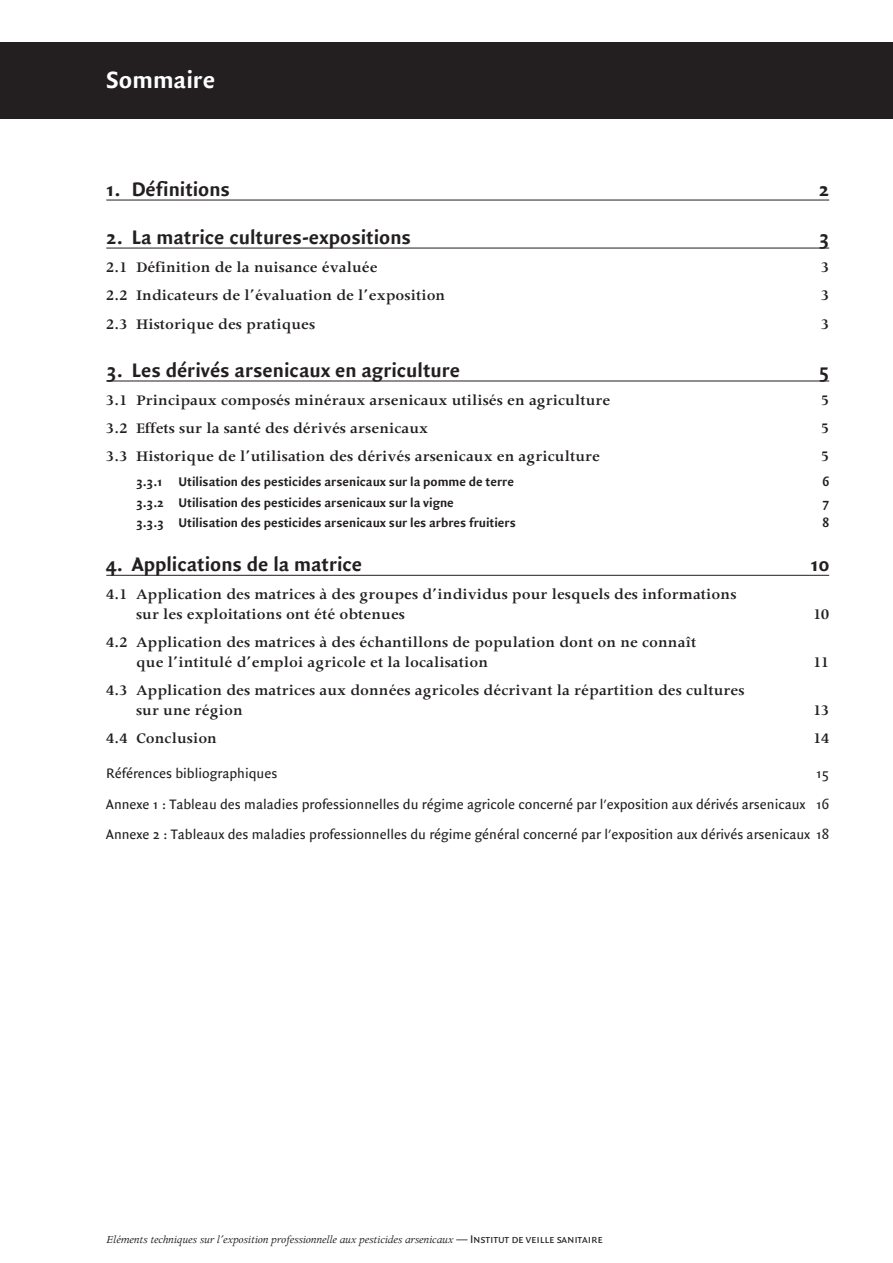
<style>
.page{position:relative;width:893px;height:1263px;background:#fff}
.page>*{position:absolute;margin:0;border:0;box-sizing:border-box;transform-origin:0 0}
.MenP_Titre1_Chap_SAN{font:700 25.5px "Quadraat Sans";color:#fff}
.SommaireT1{font:700 21px "Quadraat Sans";color:#231f20}
.SommaireT2{font:600 16.5px/19.8px "Apollo";color:#231f20}
.SommaireT1bis_Conclu{font:14.7px "Quadraat Sans";color:#231f20}
.SommaireT3{font:700 13.5px "Quadraat Sans";color:#231f20}
.Pied_de_page{font:italic 12px "Apollo";letter-spacing:-.015em;color:#231f20}
.s1{font-family:"Quadraat Sans Caps";font-style:normal}
</style>
<div class="page">
<div style="left:0;top:43px;width:893px;height:76px;background:#231f20"></div>
<hr style="left:106px;top:200px;width:723px;height:1px;background:#231f20">
<hr style="left:106px;top:248px;width:723px;height:1px;background:#231f20">
<hr style="left:106px;top:381px;width:723px;height:1px;background:#231f20">
<hr style="left:106px;top:575px;width:723px;height:1px;background:#231f20">
<p class="MenP_Titre1_Chap_SAN" style="left:106px;top:65px;width:110px">Sommaire</p>
<p class="SommaireT1" style="left:106px;top:177px;width:125px">1. Définitions</p>
<p class="SommaireT1" style="left:819px;top:177px;width:12px">2</p>
<p class="SommaireT1" style="left:106px;top:225px;width:306px">2. La matrice cultures-expositions</p>
<p class="SommaireT1" style="left:819px;top:225px;width:12px">3</p>
<p class="SommaireT2" style="left:106px;top:257px;width:273px">2.1 Définition de la nuisance évaluée</p>
<p class="SommaireT2" style="left:821px;top:257px;width:9px">3</p>
<p class="SommaireT2" style="left:106px;top:286px;width:341px">2.2 Indicateurs de l’évaluation de l’exposition</p>
<p class="SommaireT2" style="left:821px;top:286px;width:9px">3</p>
<p class="SommaireT2" style="left:106px;top:314px;width:211px">2.3 Historique des pratiques</p>
<p class="SommaireT2" style="left:821px;top:314px;width:9px">3</p>
<p class="SommaireT1" style="left:106px;top:358px;width:355px">3. Les dérivés arsenicaux en agriculture</p>
<p class="SommaireT1" style="left:819px;top:358px;width:12px">5</p>
<p class="SommaireT2" style="left:106px;top:390px;width:506px">3.1 Principaux composés minéraux arsenicaux utilisés en agriculture</p>
<p class="SommaireT2" style="left:821px;top:390px;width:9px">5</p>
<p class="SommaireT2" style="left:106px;top:419px;width:323px">3.2 Effets sur la santé des dérivés arsenicaux</p>
<p class="SommaireT2" style="left:821px;top:419px;width:9px">5</p>
<p class="SommaireT2" style="left:106px;top:447px;width:495px">3.3 Historique de l’utilisation des dérivés arsenicaux en agriculture</p>
<p class="SommaireT2" style="left:821px;top:447px;width:9px">5</p>
<p class="SommaireT3" style="left:136px;top:474px;width:379px">3.3.1 Utilisation des pesticides arsenicaux sur la pomme de terre</p>
<p class="SommaireT3" style="left:822px;top:474px;width:8px">6</p>
<p class="SommaireT3" style="left:136px;top:495px;width:319px">3.3.2 Utilisation des pesticides arsenicaux sur la vigne</p>
<p class="SommaireT3" style="left:822px;top:495px;width:8px">7</p>
<p class="SommaireT3" style="left:136px;top:515px;width:381px">3.3.3 Utilisation des pesticides arsenicaux sur les arbres fruitiers</p>
<p class="SommaireT3" style="left:822px;top:515px;width:8px">8</p>
<p class="SommaireT1" style="left:106px;top:552px;width:257px">4. Applications de la matrice</p>
<p class="SommaireT1" style="left:810px;top:552px;width:20px">10</p>
<p class="SommaireT2" style="left:136px;top:585px;width:602px;text-indent:-30px">4.1 Application des matrices à des groupes d’individus pour lesquels des informations sur les exploitations ont été obtenues</p>
<p class="SommaireT2" style="left:813px;top:604px;width:17px">10</p>
<p class="SommaireT2" style="left:136px;top:633px;width:562px;text-indent:-30px">4.2 Application des matrices à des échantillons de population dont on ne connaît que l’intitulé d’emploi agricole et la localisation</p>
<p class="SommaireT2" style="left:136px;top:681px;width:610px;text-indent:-30px">4.3 Application des matrices aux données agricoles décrivant la répartition des cultures sur une région</p>
<p class="SommaireT2" style="left:813px;top:653px;width:17px">11</p>
<p class="SommaireT2" style="left:813px;top:701px;width:17px">13</p>
<p class="SommaireT2" style="left:106px;top:729px;width:112px">4.4 Conclusion</p>
<p class="SommaireT2" style="left:813px;top:729px;width:17px">14</p>
<p class="SommaireT1bis_Conclu" style="left:106px;top:765px;width:173px">Références bibliographiques</p>
<p class="SommaireT1bis_Conclu" style="left:816px;top:765px;width:15px">15</p>
<p class="SommaireT1bis_Conclu" style="left:106px;top:795px;width:724px">Annexe 1 : Tableau des maladies professionnelles du régime agricole concerné par l'exposition aux dérivés arsenicaux 16</p>
<p class="SommaireT1bis_Conclu" style="left:106px;top:826px;width:724px">Annexe 2 : Tableaux des maladies professionnelles du régime général concerné par l'exposition aux dérivés arsenicaux 18</p>
<p class="Pied_de_page" style="left:106px;top:1233px;width:498px">Eléments techniques sur l’exposition professionnelle aux pesticides arsenicaux <span class="s1">— Institut de veille sanitaire</span></p>
</div>
